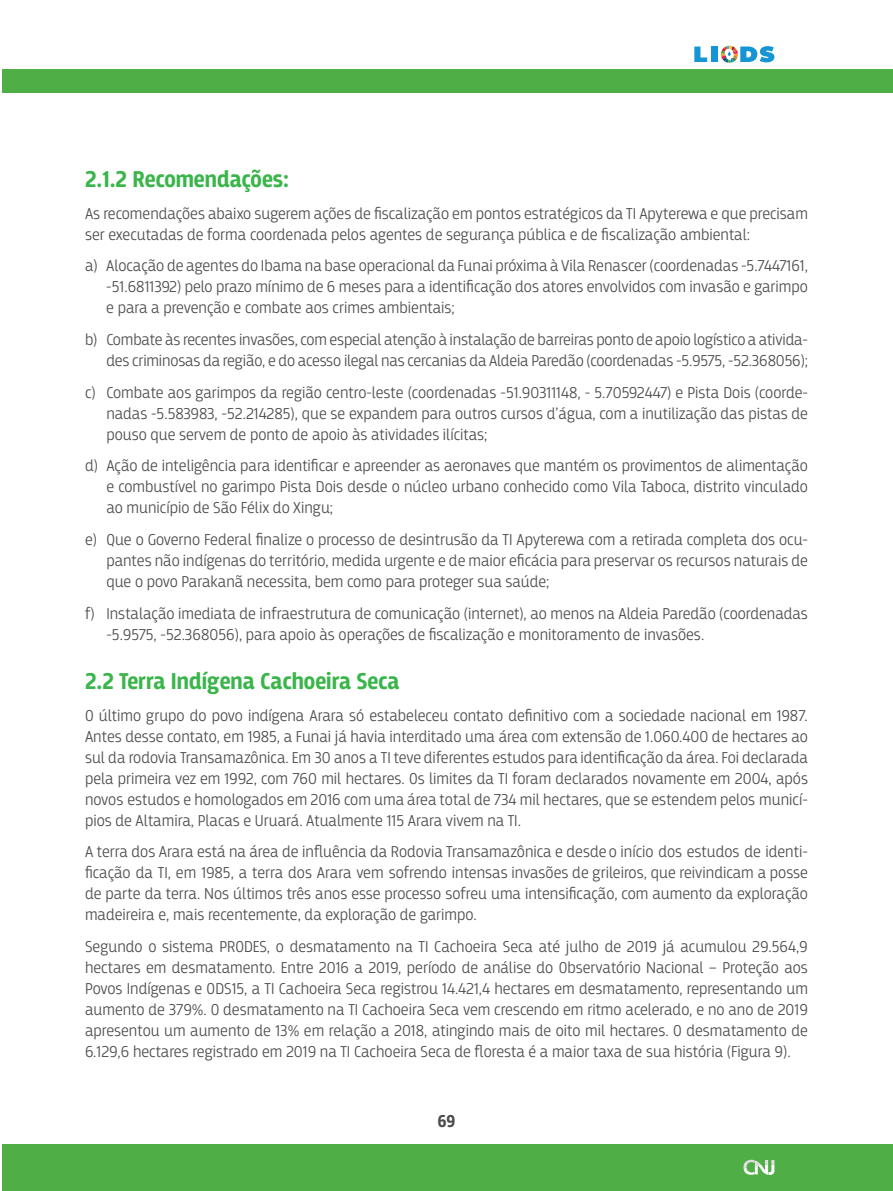
<style>
.page{position:relative;width:893px;height:1191px;background:#fff}
.page>*{position:absolute;margin:0;border:0;box-sizing:border-box;transform-origin:0 0}
.t1{font:700 24px "Breakers";color:#39b54a}
.t2{font:700 18px "Breakers";color:#4d4d4f}
.t3{font:300 16.5px/21px "Breakers";color:#4d4d4f;text-align:justify}
</style>
<div class="page">
<div style="left:2px;top:1144px;width:891px;height:47px;background:#4fae46"></div>
<svg style="left:743px;top:1159px;width:31px;height:15px"></svg>
<div style="left:2px;top:70px;width:891px;height:23px;background:#4fae46"></div>
<svg style="left:694px;top:47px;width:13px;height:15px"></svg>
<div style="left:711px;top:47px;width:6px;height:15px;background:#1595d3"></div>
<svg style="left:721px;top:46px;width:53px;height:17px"></svg>
<h1 class="t1" style="left:85px;top:165px;width:206px">2.1.2 Recomendações:</h1>
<p class="t3" style="left:85px;top:203px;width:724px">As recomendações abaixo sugerem ações de fiscalização em pontos estratégicos da TI Apyterewa e que precisam ser executadas de forma coordenada pelos agentes de segurança pública e de fiscalização ambiental:</p>
<p class="t3" style="left:106px;top:255px;width:703px;text-indent:-21px">a) Alocação de agentes do Ibama na base operacional da Funai próxima à Vila Renascer (coordenadas -5.7447161, -51.6811392) pelo prazo mínimo de 6 meses para a identificação dos atores envolvidos com invasão e garimpo e para a prevenção e combate aos crimes ambientais;</p>
<p class="t3" style="left:85px;top:329px;width:724px;text-align:right">b) Combate às recentes invasões, com especial atenção à instalação de barreiras ponto de apoio logístico a ativida&shy;des criminosas da região, e do acesso ilegal nas cercanias da Aldeia Paredão (coordenadas -5.9575, -52.368056);</p>
<p class="t3" style="left:106px;top:381px;width:703px;text-indent:-21px">c) Combate aos garimpos da região centro-leste (coordenadas -51.90311148, - 5.70592447) e Pista Dois (coorde&shy;nadas -5.583983, -52.214285), que se expandem para outros cursos d’água, com a inutilização das pistas de pouso que servem de ponto de apoio às atividades ilícitas;</p>
<p class="t3" style="left:106px;top:455px;width:703px;text-indent:-21px">d) Ação de inteligência para identificar e apreender as aeronaves que mantém os provimentos de alimentação e combustível no garimpo Pista Dois desde o núcleo urbano conhecido como Vila Taboca, distrito vinculado ao município de São Félix do Xingu;</p>
<p class="t3" style="left:106px;top:529px;width:703px;text-indent:-21px">e) Que o Governo Federal finalize o processo de desintrusão da TI Apyterewa com a retirada completa dos ocu&shy;pantes não indígenas do território, medida urgente e de maior eficácia para preservar os recursos naturais de que o povo Parakanã necessita, bem como para proteger sua saúde;</p>
<p class="t3" style="left:106px;top:602px;width:703px;text-indent:-21px">f) Instalação imediata de infraestrutura de comunicação (internet), ao menos na Aldeia Paredão (coordenadas -5.9575, -52.368056), para apoio às operações de fiscalização e monitoramento de invasões.</p>
<h1 class="t1" style="left:85px;top:667px;width:316px">2.2 Terra Indígena Cachoeira Seca</h1>
<p class="t3" style="left:85px;top:705px;width:724px">O último grupo do povo indígena Arara só estabeleceu contato definitivo com a sociedade nacional em 1987.<br>Antes desse contato, em 1985, a Funai já havia interditado uma área com extensão de 1.060.400 de hectares ao sul da rodovia Transamazônica. Em 30 anos a TI teve diferentes estudos para identificação da área. Foi declarada pela primeira vez em 1992, com 760 mil hectares. Os limites da TI foram declarados novamente em 2004, após novos estudos e homologados em 2016 com uma área total de 734 mil hectares, que se estendem pelos municí&shy;pios de Altamira, Placas e Uruará. Atualmente 115 Arara vivem na TI.</p>
<p class="t3" style="left:85px;top:841px;width:724px">A terra dos Arara está na área de influência da Rodovia Transamazônica e desde o início dos estudos de identi&shy;ficação da TI, em 1985, a terra dos Arara vem sofrendo intensas invasões de grileiros, que reivindicam a posse de parte da terra. Nos últimos três anos esse processo sofreu uma intensificação, com aumento da exploração madeireira e, mais recentemente, da exploração de garimpo.</p>
<p class="t3" style="left:85px;top:936px;width:724px">Segundo o sistema PRODES, o desmatamento na TI Cachoeira Seca até julho de 2019 já acumulou 29.564,9 hectares em desmatamento. Entre 2016 a 2019, período de análise do Observatório Nacional – Proteção aos Povos Indígenas e ODS15, a TI Cachoeira Seca registrou 14.421,4 hectares em desmatamento, representando um aumento de 379%. O desmatamento na TI Cachoeira Seca vem crescendo em ritmo acelerado, e no ano de 2019 apresentou um aumento de 13% em relação a 2018, atingindo mais de oito mil hectares. O desmatamento de 6.129,6 hectares registrado em 2019 na TI Cachoeira Seca de floresta é a maior taxa de sua história (Figura 9).</p>
<p class="t2" style="left:437px;top:1110px;width:20px">69</p>
</div>
